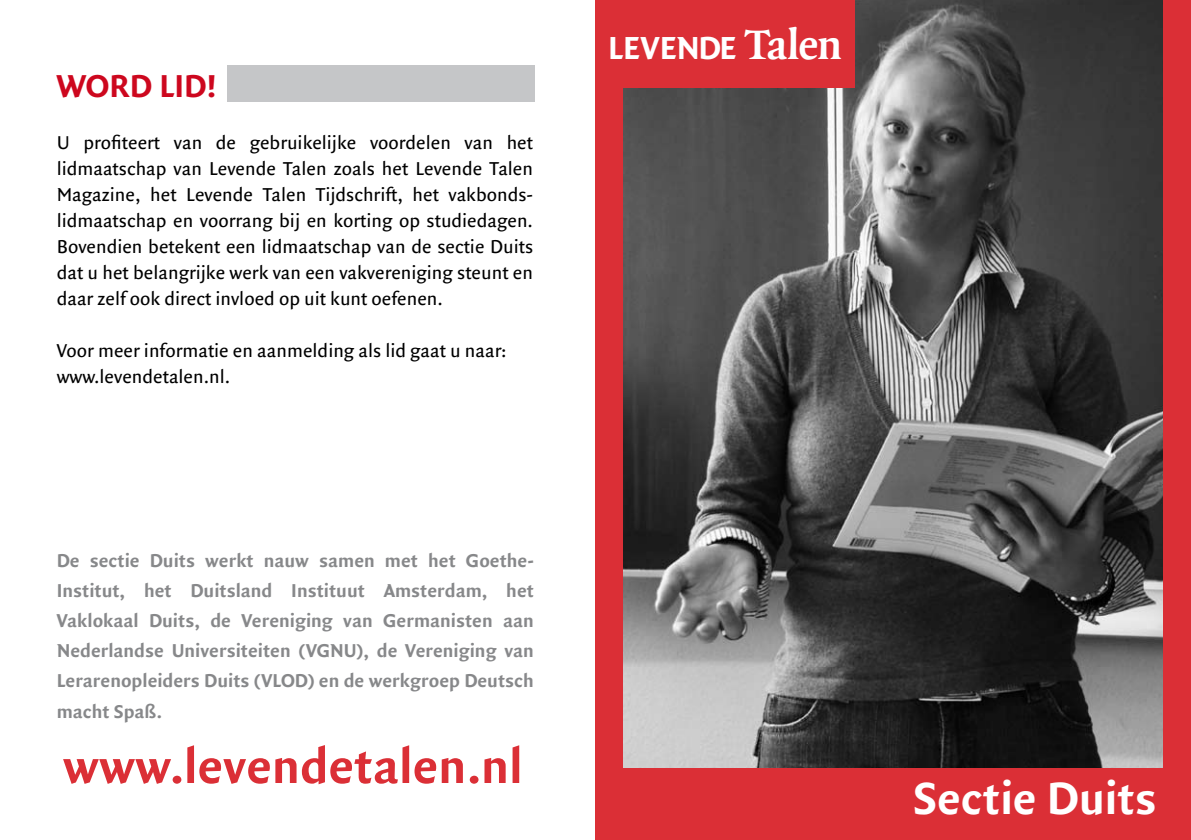
<style>
.page{position:relative;width:1191px;height:840px;background:#fff}
.page>*{position:absolute;margin:0;border:0;box-sizing:border-box;transform-origin:0 0}
.t1{font:700 52.4px "Quadraat Sans";color:#db2f36}
.t2{font:700 48.6px "Quadraat Sans";color:#fff}
.t3{font:700 34.2px "Quadraat Sans";letter-spacing:-.005em;color:#fff}
.t4{font:700 34px "Quadraat Sans";color:#cd071e}
.t5{font:20px/26px "Quadraat Sans";color:#000;text-align:justify}
.t6{font:700 20px/30px "Quadraat Sans";color:#87888a;text-align:justify}
.s1{font-family:"Quadraat";font-size:45px}
</style>
<div class="page">
<div style="left:595px;top:0;width:596px;height:839px;background:#db2f36"></div>
<img style="left:624px;top:0;width:538px;height:767px">
<div style="left:595px;top:0;width:259px;height:87px;background:#db2f36"></div>
<div style="left:227px;top:65px;width:307px;height:37px;background:#c5c6c8"></div>
<h3 class="t4" style="left:57px;top:67px;width:162px">WORD LID!</h3>
<p class="t5" style="left:57px;top:130px;width:478px">U profiteert van de gebruikelijke voordelen van het lidmaatschap van Levende Talen zoals het Levende Talen Magazine, het Levende Talen Tijdschrift, het vakbonds&shy;lidmaatschap en voorrang bij en korting op studiedagen.<br>Bovendien betekent een lidmaatschap van de sectie Duits dat u het belangrijke werk van een vakvereniging steunt en daar zelf ook direct invloed op uit kunt oefenen.</p>
<p class="t5" style="left:57px;top:338px;width:451px">Voor meer informatie en aanmelding als lid gaat u naar: www.levendetalen.nl.</p>
<p class="t6" style="left:57px;top:546px;width:479px">De sectie Duits werkt nauw samen met het Goethe-Institut, het Duitsland Instituut Amsterdam, het Vaklokaal Duits, de Vereniging van Germanisten aan Nederlandse Universiteiten (VGNU), de Vereniging van Lerarenopleiders Duits (VLOD) en de werkgroep Deutsch macht Spaß.</p>
<h1 class="t1" style="left:63px;top:736px;width:461px">www.levendetalen.nl</h1>
<h3 class="t3" style="left:608px;top:28px;width:236px">LEVENDE <span class="s1">Talen</span></h3>
<h2 class="t2" style="left:913px;top:770px;width:245px">Sectie Duits</h2>
</div>
